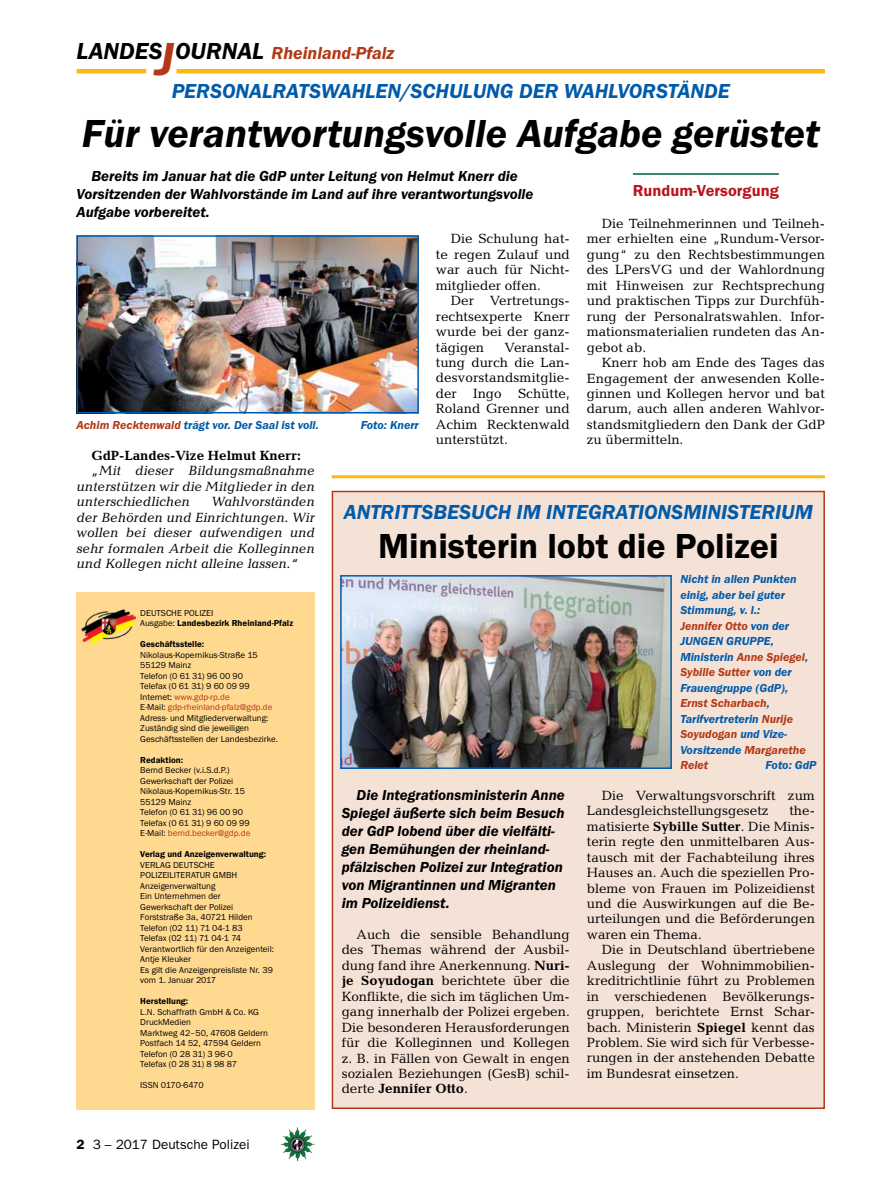
<style>
.page{position:relative;width:893px;height:1191px;background:#fff}
.page>*{position:absolute;margin:0;border:0;box-sizing:border-box;transform-origin:0 0}
.t1{font:italic 600 40.5px "Franklin Gothic Itc T";color:#000}
.t2{font:600 36px "Franklin Gothic Itc T";color:#000}
.t3{font:italic 600 21px "Franklin Gothic Itc T";color:#005baa}
.t4{font:italic 600 18px "Franklin Gothic Itc T";color:#b33916}
.t5{font:600 16.5px "Franklin Gothic Itc T";color:#ba141a}
.t6{font:italic 600 15px/18px "Franklin Gothic Itc T";color:#000}
.t7{font:13.5px/15.5px "Candida";color:#000;text-align:justify}
.t8{font:italic 13.5px/15.5px "Candida";color:#000;text-align:justify}
.t9{font:700 13.5px "Candida";color:#000}
.t10{font:13.5px "Franklin Gothic";color:#000}
.t11{font:italic 600 12px/15.5px "Franklin Gothic Itc T";color:#005baa}
.t12{font:9px/10.5px "Franklin Gothic Itc T";color:#000}
.t13{font:600 9px/10.5px "Franklin Gothic Itc T";color:#000}
.s1{font-size:24px;color:#000}
.s2{font-size:48px}
.s3{color:#b33916}
.s4{font-weight:400}
.s5{font-weight:600}
.s6{font-weight:700}
</style>
<div class="page">
<hr style="left:77px;top:69px;width:69px;height:4px;background:#fdb913">
<hr style="left:176px;top:69px;width:649px;height:4px;background:#fdb913">
<img style="left:281px;top:1128px;width:16px;height:24px">
<div style="left:77px;top:592px;width:238px;height:518px;background:#ffd990"></div>
<img style="left:81px;top:609px;width:56px;height:36px">
<hr style="left:633px;top:173px;width:146px;height:2px;background:#005941">
<img style="left:80px;top:238px;width:336px;height:172px">
<div style="left:77px;top:235px;width:342px;height:178px;border:2px solid #005baa"></div>
<div style="left:332px;top:491px;width:492px;height:617px;background:#f5e2d7"></div>
<div style="left:332px;top:491px;width:493px;height:618px;border:2px solid #b33916"></div>
<img style="left:343px;top:578px;width:326px;height:188px">
<div style="left:340px;top:575px;width:332px;height:194px;border:2px solid #005baa"></div>
<hr style="left:332px;top:475px;width:493px;height:3px;background:#fdb913">
<h3 class="t4" style="left:77px;top:42px;width:319px"><span class="s1">LANDES</span><span class="s2">J</span><span class="s1">OURNAL</span> Rheinland-Pfalz</h3>
<h3 class="t3" style="left:677px;top:79px;width:28px">ände</h3>
<h3 class="t3" style="left:401px;top:79px;width:36px">/Schulun</h3>
<h3 class="t3" style="left:500px;top:79px;width:33px">g der</h3>
<h3 class="t3" style="left:564px;top:79px;width:79px">Wahl vorst</h3>
<h3 class="t3" style="left:172px;top:79px;width:14px">personalratswahlen</h3>
<h1 class="t1" style="left:82px;top:110px;width:739px">Für verantwortungsvolle Aufgabe gerüstet</h1>
<p class="t6" style="left:77px;top:167px;width:458px;text-indent:15px">Bereits im Januar hat die GdP unter Leitung von Helmut Knerr die<br>Vorsitzenden der Wahlvorstände im Land auf ihre verantwortungsvolle<br>Aufgabe vorbereitet.</p>
<p class="t5" style="left:633px;top:181px;width:147px">Rundum-Versorgung</p>
<p class="t7" style="left:587px;top:216px;width:240px;text-indent:15px">Die Teilnehmerinnen und Teilneh&shy;mer erhielten eine „Rundum-Versor&shy;gung“ zu den Rechtsbestimmungen des LPersVG und der Wahlordnung mit Hinweisen zur Rechtsprechung und praktischen Tipps zur Durchfüh&shy;rung der Personalratswahlen. Infor&shy;mationsmaterialien rundeten das An&shy;gebot ab.</p>
<p class="t7" style="left:587px;top:355px;width:240px;text-indent:15px">Knerr hob am Ende des Tages das Engagement der anwesenden Kolle&shy;ginnen und Kollegen hervor und bat darum, auch allen anderen Wahlvor&shy;standsmitgliedern den Dank der GdP zu übermitteln.</p>
<p class="t7" style="left:436px;top:231px;width:135px;text-indent:15px">Die Schulung hat&shy;te regen Zulauf und war auch für Nicht&shy;mitglieder offen.</p>
<p class="t7" style="left:436px;top:293px;width:135px;text-indent:15px">Der Vertretungs&shy;rechtsexperte Knerr wurde bei der ganz&shy;tägigen</p>
<p class="t7" style="left:436px;top:339px;width:135px;text-indent:69px">Veranstal&shy;tung durch die Lan&shy;desvorstandsmitglie&shy;der Ingo Schütte, Roland Grenner und Achim Recktenwald unterstützt.</p>
<p class="t11" style="left:77px;top:417px;width:244px"><span class="s3">Achim Recktenwald</span> trägt vor. Der Saal ist voll.</p>
<p class="t11" style="left:361px;top:417px;width:60px">Foto: Knerr</p>
<p class="t9" style="left:91px;top:447px;width:211px">GdP-Landes-Vize Helmut Knerr:</p>
<p class="t8" style="left:77px;top:463px;width:240px;text-indent:15px">„Mit dieser Bildungsmaßnahme unterstützen wir die Mitglieder in den unterschiedlichen</p>
<p class="t8" style="left:77px;top:494px;width:240px;text-indent:135px">Wahlvorständen der Behörden und Einrichtungen. Wir wollen bei dieser aufwendigen und sehr formalen Arbeit die Kolleginnen und Kollegen nicht alleine lassen.“</p>
<p class="t13" style="left:140px;top:607px;width:154px"><span class="s4">DEUTSCHE POLIZEI<br>Ausgabe:</span> Landesbezirk Rheinland-Pfalz</p>
<p class="t13" style="left:140px;top:638px;width:65px">Geschäftsstelle:</p>
<p class="t12" style="left:140px;top:649px;width:139px">Nikolaus-Kopernikus-Straße 15<br>55129 Mainz<br>Telefon (0 61 31) 96 00 90<br>Telefax (0 61 31) 9 60 09 99<br>Internet: <span class="s3">www.gdp-rp.de<br></span>E-Mail: <span class="s3">gdp-rheinland-pfalz@gdp.de<br></span>Adress- und Mitgliederverwaltung:<br>Zuständig sind die jeweiligen<br>Geschäftsstellen der Landesbezirke.</p>
<p class="t13" style="left:140px;top:754px;width:44px">Redaktion:</p>
<p class="t12" style="left:140px;top:764px;width:112px">Bernd Becker (v.i.S.d.P.)<br>Gewerkschaft der Polizei<br>Nikolaus-Kopernikus-Str. 15<br>55129 Mainz<br>Telefon (0 61 31) 96 00 90<br>Telefax (0 61 31) 9 60 09 99<br>E-Mail: <span class="s3">bernd.becker@gdp.de</span></p>
<p class="t13" style="left:140px;top:848px;width:127px">Verlag und Anzeigenverwaltung:</p>
<p class="t12" style="left:140px;top:859px;width:135px">VERLAG DEUTSCHE<br>POLIZEILITERATUR GMBH<br>Anzeigenverwaltung<br>Ein Unternehmen der<br>Gewerkschaft der Polizei<br>Forststraße 3a, 40721 Hilden<br>Telefon (02 11) 71 04-1 83<br>Telefax (02 11) 71 04-1 74<br>Verantwortlich für den Anzeigenteil:<br>Antje Kleuker<br>Es gilt die Anzeigenpreisliste Nr. 39 vom 1. Januar 2017</p>
<p class="t13" style="left:140px;top:996px;width:50px">Herstellung:</p>
<p class="t12" style="left:140px;top:1006px;width:129px">L.N. Schaffrath GmbH &amp; Co. KG<br>DruckMedien<br>Marktweg 42–50, 47608 Geldern<br>Postfach 14 52, 47594 Geldern<br>Telefon (0 28 31) 3 96-0<br>Telefax (0 28 31) 8 98 87</p>
<p class="t12" style="left:140px;top:1080px;width:65px">ISSN 0170-6470</p>
<p class="t10" style="left:77px;top:1136px;width:175px"><span class="s5">2</span> 3 – 2017 Deutsche Polizei</p>
<h3 class="t3" style="left:344px;top:499px;width:25px">Antritts</h3>
<h3 class="t3" style="left:433px;top:499px;width:28px">besuch</h3>
<h3 class="t3" style="left:517px;top:499px;width:98px">im Integrationsministerium</h3>
<h2 class="t2" style="left:378px;top:525px;width:402px">Ministerin lobt die Polizei</h2>
<p class="t6" style="left:342px;top:786px;width:225px;text-indent:15px">Die Integrationsministerin Anne<br>Spiegel äußerte sich beim Besuch der GdP lobend über die vielfälti&shy;gen Bemühungen der rheinland&shy;pfälzischen Polizei zur Integration von Migrantinnen und Migranten im Polizeidienst.</p>
<p class="t7" style="left:342px;top:926px;width:230px;text-indent:15px">Auch die sensible Behandlung des Themas während der Ausbil&shy;dung fand ihre Anerkennung. <span class="s6">Nuri&shy;je Soyudogan</span> berichtete über die Konflikte, die sich im täglichen Um&shy;gang innerhalb der Polizei ergeben.<br>Die besonderen Herausforderungen für die Kolleginnen und Kollegen z. B. in Fällen von Gewalt in engen sozialen Beziehungen (GesB) schil&shy;derte <span class="s6">Jennifer Otto</span>.</p>
<p class="t11" style="left:680px;top:571px;width:129px">Nicht in allen Punkten einig, aber bei guter<br>Stimmung, v. l.:<br><span class="s3">Jennifer Otto</span> von der<br>JUNGEN GRUPPE,<br>Ministerin <span class="s3">Anne Spiegel</span>,<br><span class="s3">Sybille Sutter</span> von der<br>Frauengruppe (GdP),<br><span class="s3">Ernst Scharbach</span>,<br>Tarifvertreterin <span class="s3">Nurije<br>Soyudogan</span> und Vize-<br>Vorsitzende <span class="s3">Margarethe<br>Relet</span></p>
<p class="t11" style="left:765px;top:757px;width:53px">Foto: GdP</p>
<p class="t7" style="left:587px;top:787px;width:230px;text-indent:15px">Die Verwaltungsvorschrift zum<br>Landesgleichstellungsgesetz</p>
<p class="t7" style="left:587px;top:803px;width:230px;text-indent:203px">the&shy;matisierte <span class="s6">Sybille Sutter</span>. Die Minis&shy;terin regte den unmittelbaren Aus&shy;tausch mit der Fachabteilung ihres Hauses an. Auch die speziellen Pro&shy;bleme von Frauen im Polizeidienst und die Auswirkungen auf die Be&shy;urteilungen und die Beförderungen waren ein Thema.</p>
<p class="t7" style="left:587px;top:942px;width:230px;text-indent:15px">Die in Deutschland übertriebene Auslegung der Wohnimmobilien&shy;kreditrichtlinie führt zu Problemen in verschiedenen Bevölkerungs&shy;gruppen, berichtete Ernst Schar&shy;bach. Ministerin <span class="s6">Spiegel</span> kennt das Problem. Sie wird sich für Verbesse&shy;rungen in der anstehenden Debatte im Bundesrat einsetzen.</p>
</div>
